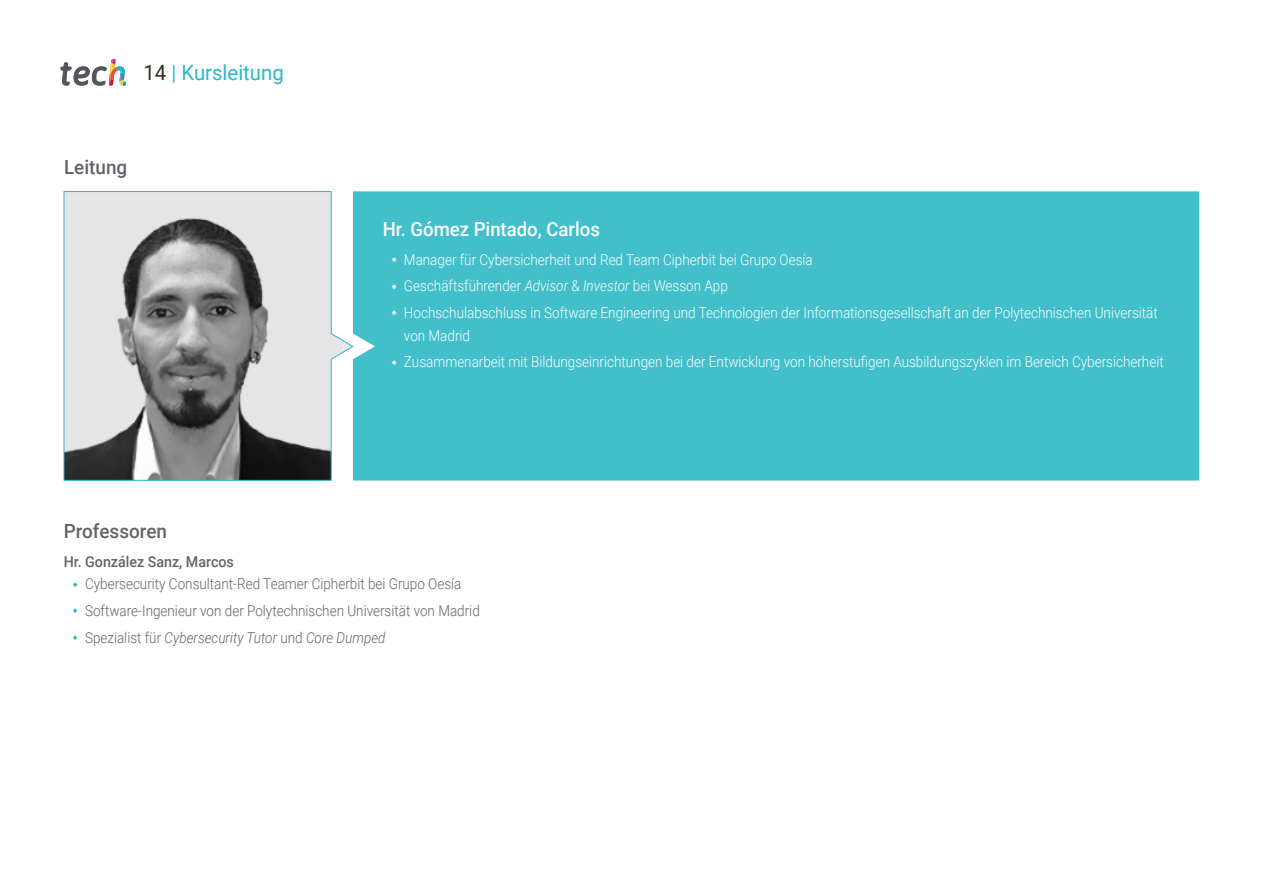
<style>
.page{position:relative;width:1263px;height:893px;background:#fff}
.page>*{position:absolute;margin:0;border:0;box-sizing:border-box;transform-origin:0 0}
.t1{font:21px "Roboto";color:#2db8c5}
.t2{font:500 19.5px "Roboto";color:#fff;scale:.95 1}
.t3{font:500 19.5px "Roboto";color:#61646a}
.t4{font:300 15px/26.7px "Roboto";color:#fff;scale:.9 1}
.t5{font:300 15px/26.7px "Roboto";color:#61646a;scale:.9 1}
.t6{font:500 15px "Roboto";color:#61646a;scale:.95 1}
.s1{color:#312e20}
.s2{font-style:italic}
</style>
<div class="page">
<div style="left:353px;top:191px;width:846px;height:290px;background:#42bfca"></div>
<svg style="left:64px;top:191px;width:289px;height:290px;background:#b0b2b2"></svg>
<hr style="left:1262px;top:0;width:1px;height:893px;background:#d6d7d6">
<svg style="left:61px;top:59px;width:65px;height:27px"></svg>
<svg style="left:392px;top:257px;width:5px;height:5px"></svg>
<svg style="left:392px;top:284px;width:5px;height:5px"></svg>
<svg style="left:392px;top:310px;width:5px;height:5px"></svg>
<svg style="left:392px;top:360px;width:5px;height:5px"></svg>
<h1 class="t1" style="left:144px;top:57px;width:142px"><span class="s1">14</span> | Kursleitung</h1>
<h2 class="t3" style="left:64px;top:154px;width:65px">Leitung</h2>
<h2 class="t3" style="left:64px;top:517px;width:105px">Professoren</h2>
<h2 class="t2" style="left:383px;top:215px;width:230px">Hr. Gómez Pintado, Carlos</h2>
<p class="t4" style="left:404px;top:245px;width:839px">Manager für Cybersicherheit und Red Team Cipherbit bei Grupo Oesía<br>Geschäftsführender <span class="s2">Advisor</span> &amp; <span class="s2">Investor</span> bei Wesson App<br>Hochschulabschluss in Software Engineering und Technologien der Informationsgesellschaft an der Polytechnischen Universität</p>
<p class="t4" style="left:404px;top:321px;width:846px">von Madrid<br>Zusammenarbeit mit Bildungseinrichtungen bei der Entwicklung von höherstufigen Ausbildungszyklen im Bereich Cybersicherheit</p>
<p class="t6" style="left:64px;top:551px;width:181px">Hr. González Sanz, Marcos</p>
<p class="t5" style="left:85px;top:570px;width:440px">Cybersecurity Consultant-Red Teamer Cipherbit bei Grupo Oesía<br>Software-Ingenieur von der Polytechnischen Universität von Madrid<br>Spezialist für <span class="s2">Cybersecurity Tutor</span> und <span class="s2">Core Dumped</span></p>
</div>
